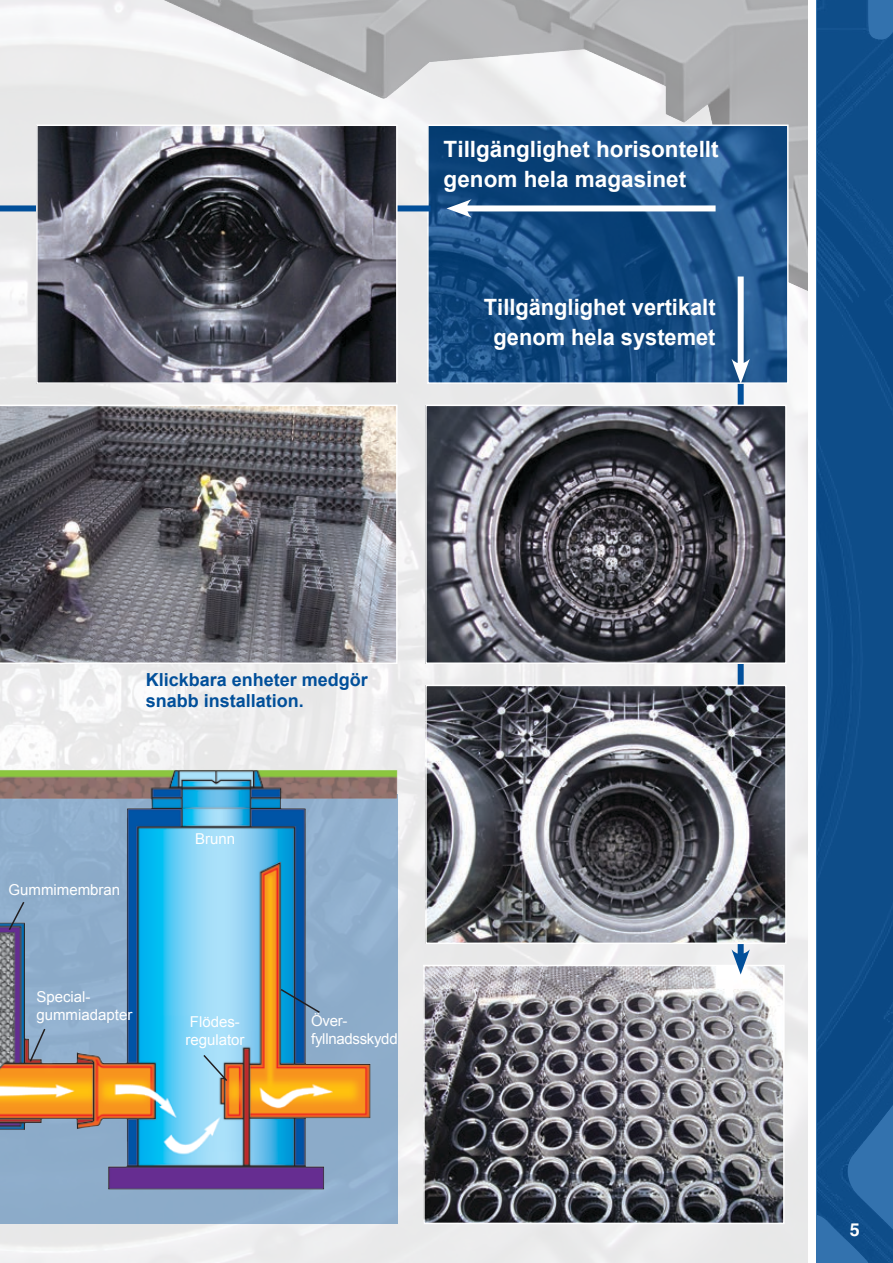
<style>
.page{position:relative;width:893px;height:1263px;background:#fff}
.page>*{position:absolute;margin:0;border:0;box-sizing:border-box;transform-origin:0 0}
.t1{font:700 22.5px "Arial";color:#fff}
.t2{font:700 18px/21px "Arial";color:#014f9a}
.t3{font:700 18px "Helvetica";color:#fff}
.t4{font:15px "Arial";color:#fff}
.t5{font:15px "Arial";letter-spacing:-.02em;color:#fff}
</style>
<div class="page">
<img style="left:159px;top:0;width:649px;height:330px">
<svg style="left:0;top:405px;width:398px;height:259px;background:#6e6c72"></svg>
<img style="left:426px;top:968px;width:356px;height:253px">
<div style="left:423px;top:965px;width:362px;height:259px;border:2px solid #fff"></div>
<img style="left:430px;top:128px;width:356px;height:253px">
<div style="left:427px;top:125px;width:362px;height:259px;border:2px solid #fff"></div>
<div style="left:0;top:795px;width:398px;height:429px;background:#8cacc9"></div>
<img style="left:0;top:769px;width:397px;height:420px">
<svg style="left:28px;top:1027px;width:19px;height:36px"></svg>
<svg style="left:202px;top:1053px;width:27px;height:30px"></svg>
<svg style="left:7px;top:900px;width:19px;height:32px"></svg>
<svg style="left:279px;top:987px;width:42px;height:27px"></svg>
<div style="left:816px;top:0;width:77px;height:1263px;background:#0e4d89"></div>
<div style="left:461px;top:205px;width:255px;height:6px;background:#fff"></div>
<svg style="left:446px;top:199px;width:26px;height:19px"></svg>
<div style="left:0;top:205px;width:431px;height:6px;background:#014f9a"></div>
<img style="left:39px;top:127px;width:356px;height:254px">
<div style="left:36px;top:124px;width:362px;height:260px;border:2px solid #fff"></div>
<div style="left:738px;top:276px;width:6px;height:93px;background:#fff"></div>
<svg style="left:731px;top:359px;width:19px;height:25px"></svg>
<div style="left:738px;top:384px;width:6px;height:576px;background:#014f9a"></div>
<svg style="left:731px;top:949px;width:19px;height:25px"></svg>
<img style="left:428px;top:408px;width:356px;height:253px">
<div style="left:425px;top:405px;width:362px;height:259px;border:2px solid #fff"></div>
<img style="left:428px;top:688px;width:356px;height:253px">
<div style="left:425px;top:685px;width:362px;height:259px;border:2px solid #fff"></div>
<p class="t1" style="left:444px;top:134px;width:277px">Tillgänglighet horisontellt</p>
<p class="t1" style="left:444px;top:164px;width:244px">genom hela magasinet</p>
<p class="t1" style="left:484px;top:292px;width:233px">Tillgänglighet vertikalt</p>
<p class="t1" style="left:494px;top:322px;width:223px">genom hela systemet</p>
<p class="t2" style="left:146px;top:669px;width:224px">Klickbara enheter medgör snabb installation.</p>
<p class="t4" style="left:9px;top:880px;width:113px">Gummimembran</p>
<p class="t4" style="left:36px;top:987px;width:56px">Special-</p>
<p class="t4" style="left:36px;top:1005px;width:97px">gummiadapter</p>
<p class="t4" style="left:195px;top:829px;width:42px">Brunn</p>
<p class="t4" style="left:190px;top:1011px;width:52px">Flödes-</p>
<p class="t4" style="left:185px;top:1029px;width:61px">regulator</p>
<p class="t4" style="left:311px;top:1011px;width:38px">Över-</p>
<p class="t5" style="left:311px;top:1029px;width:88px">fyllnadsskydd</p>
<p class="t3" style="left:850px;top:1219px;width:12px">5</p>
</div>
